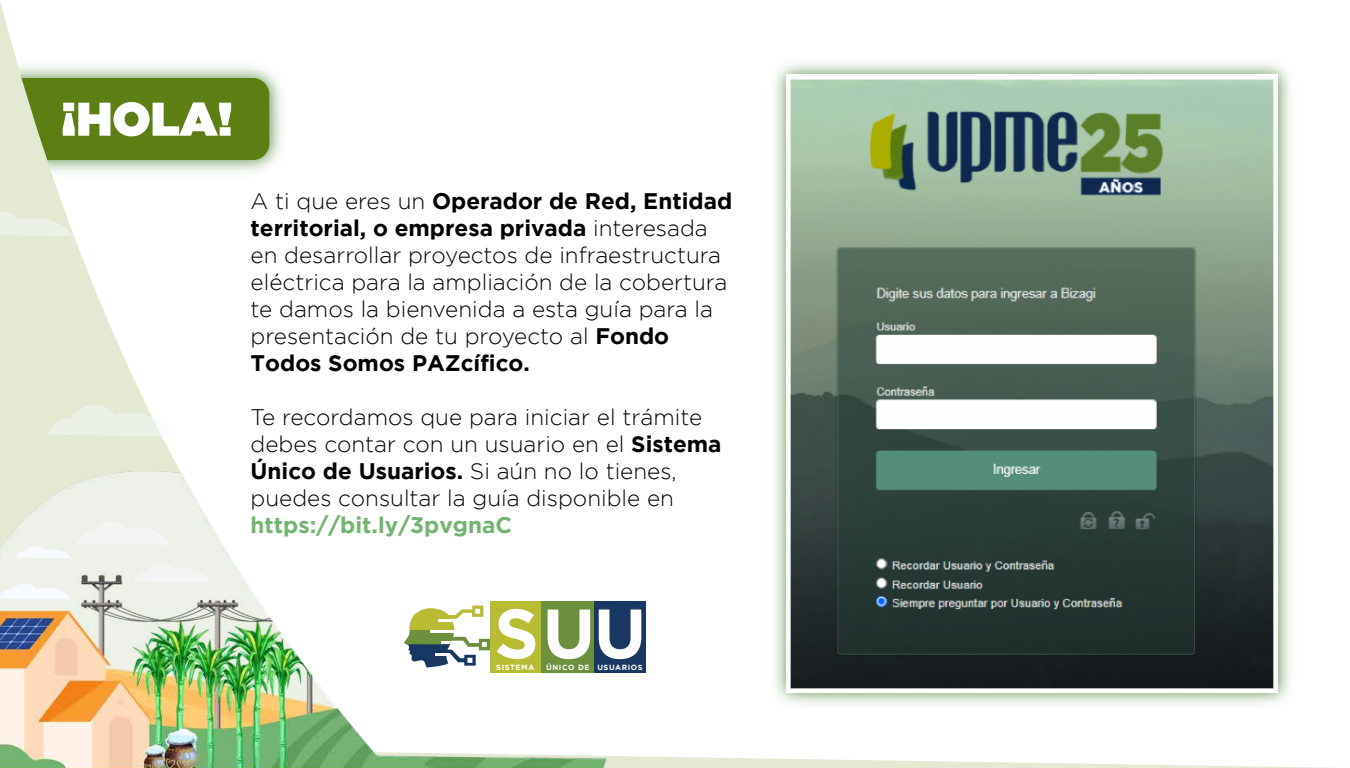
<style>
.page{position:relative;width:1350px;height:768px;background:#fff}
.page>*{position:absolute;margin:0;border:0;box-sizing:border-box;transform-origin:0 0}
.t1{font:700 69.9px "Gotham";color:#fff}
.t2{font:300 22.5px/27px "Gotham";color:#000}
.t3{font:700 22.5px "Gotham";color:#73b471}
.t4{font:700 7.5px "Gotham";letter-spacing:.08em;color:#fff}
.s1{font-weight:700}
</style>
<div class="page">
<img style="left:0;top:1px;width:1336px;height:767px">
<div style="left:397px;top:601px;width:248px;height:72px;background:#fff"></div>
<svg style="left:404px;top:605px;width:86px;height:62px"></svg>
<hr style="left:435px;top:653px;width:14px;height:3px;background:#fff">
<div style="left:490px;top:601px;width:51px;height:72px;background:#b8bc33"></div>
<div style="left:594px;top:601px;width:51px;height:72px;background:#183762"></div>
<div style="left:541px;top:601px;width:53px;height:72px;background:#6c903c"></div>
<img style="left:764px;top:52px;width:536px;height:663px">
<img style="left:787px;top:75px;width:491px;height:617px">
<p class="t2" style="left:251px;top:188px;width:483px">A ti que eres un <span class="s1">Operador de Red, Entidad territorial, o empresa privada</span> interesada en desarrollar proyectos de infraestructura eléctrica para la ampliación de la cobertura te damos la bienvenida a esta guía para la presentación de tu proyecto al <span class="s1">Fondo Todos Somos PAZcífico.</span></p>
<p class="t2" style="left:251px;top:404px;width:472px">Te recordamos que para iniciar el trámite debes contar con un usuario en el <span class="s1">Sistema Único de Usuarios.</span> Si aún no lo tienes, puedes consultar la guía disponible en</p>
<p class="t3" style="left:251px;top:512px;width:263px">https://bit.ly/3pvgnaC</p>
<h1 class="t1" style="left:494px;top:593px;width:154px">SUU</h1>
<p class="t4" style="left:496px;top:663px;width:40px">SISTEMA</p>
<p class="t4" style="left:546px;top:663px;width:45px">ÚNICO DE</p>
<p class="t4" style="left:597px;top:663px;width:47px">USUARIOS</p>
</div>
